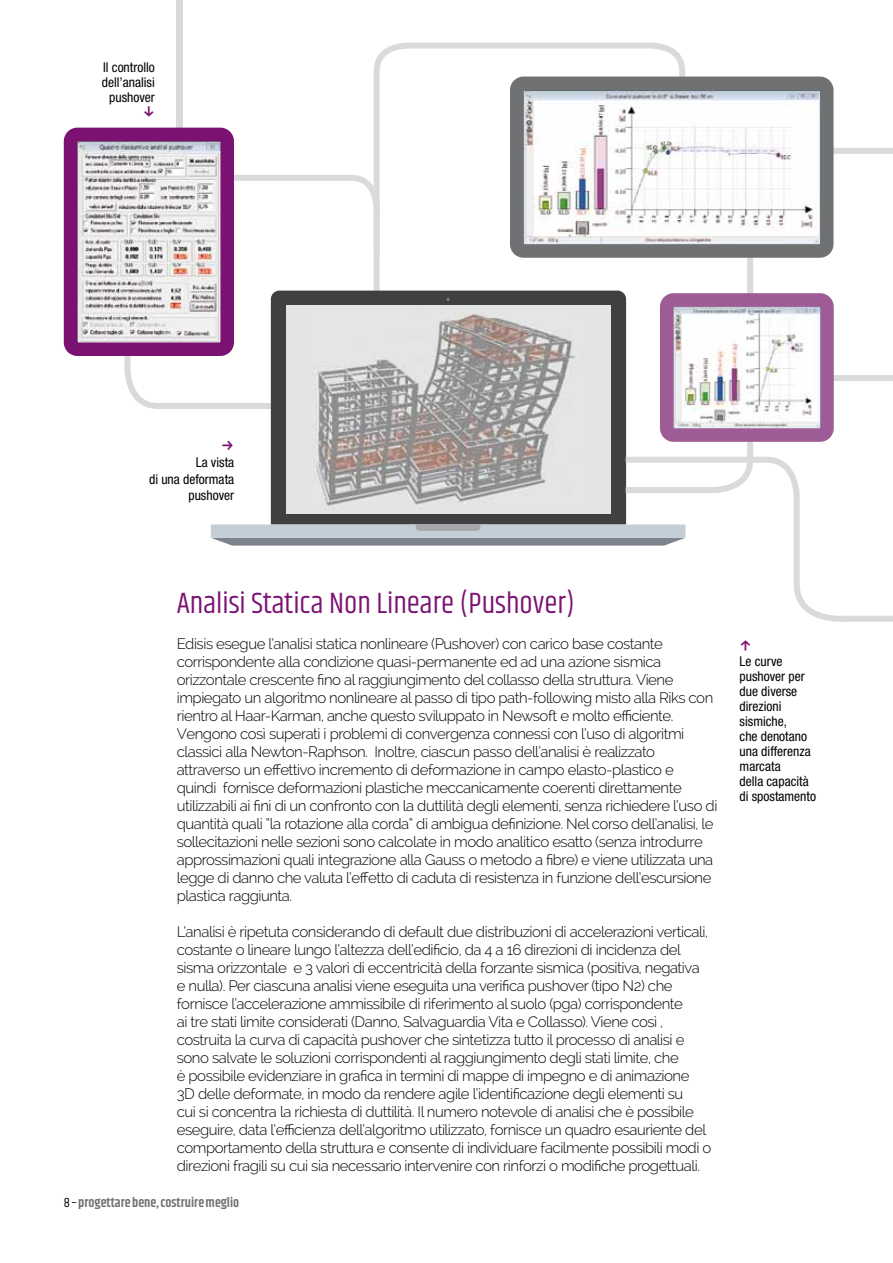
<style>
.page{position:relative;width:893px;height:1263px;background:#fff}
.page>*{position:absolute;margin:0;border:0;box-sizing:border-box;transform-origin:0 0}
.t1{font:30px "Khand";color:#7b1272}
.t2{font:16.5px "FF Dingbests";color:#7b1272}
.t3{font:300 15px/18px "Raleway";letter-spacing:-.03em;color:#000}
.t4{font:condensed 13.5px/15px "Helvetica Neue";color:#000;text-align:right}
.t5{font:600 13.5px "Khand";color:#707172}
.s1{font-weight:400;color:#000}
</style>
<div class="page">
<svg style="left:124px;top:356px;width:46px;height:53px"></svg>
<svg style="left:170px;top:175px;width:210px;height:282px"></svg>
<div style="left:176px;top:0;width:6px;height:128px;background:#d9dadb"></div>
<img style="left:79px;top:143px;width:140px;height:198px">
<div style="left:64px;top:128px;width:170px;height:228px;border:14px solid #7b1272;border-radius:7px"></div>
<div style="left:271px;top:291px;width:355px;height:166px;background:#404043"></div>
<div style="left:287px;top:305px;width:324px;height:208px;background:#e4e4e4"></div>
<img style="left:314px;top:314px;width:261px;height:143px">
<svg style="left:626px;top:148px;width:267px;height:309px"></svg>
<img style="left:675px;top:308px;width:144px;height:119px">
<div style="left:660px;top:293px;width:174px;height:149px;border:14px solid #9d5c95;border-radius:7px"></div>
<svg style="left:374px;top:42px;width:311px;height:210px"></svg>
<img style="left:525px;top:92px;width:293px;height:151px">
<div style="left:510px;top:77px;width:323px;height:181px;border:14px solid #707172;border-radius:7px"></div>
<svg style="left:211px;top:457px;width:682px;height:165px"></svg>
<p class="t4" style="left:102px;top:59px;width:54px;text-align:center">Il controllo dell’analisi pushover</p>
<p class="t2" style="left:143px;top:102px;width:14px">g</p>
<p class="t2" style="left:221px;top:436px;width:15px">f</p>
<p class="t4" style="left:149px;top:454px;width:87px;line-height:16.5px">La vista<br>di una deformata pushover</p>
<h1 class="t1" style="left:177px;top:585px;width:399px">Analisi Statica Non Lineare (Pushover)</h1>
<p class="t3" style="left:177px;top:634px;width:542px">Edisis esegue l’analisi statica nonlineare (Pushover) con carico base costante corrispondente alla condizione quasi-permanente ed ad una azione sismica orizzontale crescente fino al raggiungimento del collasso della struttura. Viene impiegato un algoritmo nonlineare al passo di tipo path-following misto alla Riks con rientro al Haar-Karman, anche questo sviluppato in Newsoft e molto efficiente.<br>Vengono così superati i problemi di convergenza connessi con l’uso di algoritmi classici alla Newton-Raphson. Inoltre, ciascun passo dell’analisi è realizzato attraverso un effettivo incremento di deformazione in campo elasto-plastico e<br>quindi fornisce deformazioni plastiche meccanicamente coerenti direttamente utilizzabili ai fini di un confronto con la duttilità degli elementi, senza richiedere l’uso di quantità quali “la rotazione alla corda” di ambigua definizione. Nel corso dell’analisi, le sollecitazioni nelle sezioni sono calcolate in modo analitico esatto (senza introdurre approssimazioni quali integrazione alla Gauss o metodo a fibre) e viene utilizzata una legge di danno che valuta l’effetto di caduta di resistenza in funzione dell’escursione plastica raggiunta.</p>
<p class="t3" style="left:177px;top:922px;width:536px">L’analisi è ripetuta considerando di default due distribuzioni di accelerazioni verticali, costante o lineare lungo l’altezza dell’edificio, da 4 a 16 direzioni di incidenza del sisma orizzontale e 3 valori di eccentricità della forzante sismica (positiva, negativa e nulla). Per ciascuna analisi viene eseguita una verifica pushover (tipo N2) che fornisce l’accelerazione ammissibile di riferimento al suolo (pga) corrispondente<br>ai tre stati limite considerati (Danno, Salvaguardia Vita e Collasso). Viene così , costruita la curva di capacità pushover che sintetizza tutto il processo di analisi e sono salvate le soluzioni corrispondenti al raggiungimento degli stati limite, che<br>è possibile evidenziare in grafica in termini di mappe di impegno e di animazione 3D delle deformate, in modo da rendere agile l’identificazione degli elementi su<br>cui si concentra la richiesta di duttilità. Il numero notevole di analisi che è possibile eseguire, data l’efficienza dell’algoritmo utilizzato, fornisce un quadro esauriente del comportamento della struttura e consente di individuare facilmente possibili modi o direzioni fragili su cui sia necessario intervenire con rinforzi o modifiche progettuali.</p>
<p class="t5" style="left:64px;top:1193px;width:177px"><span class="s1">8–</span> progettare bene, costruire meglio</p>
<p class="t2" style="left:740px;top:637px;width:14px">i</p>
<p class="t4" style="left:740px;top:654px;width:78px;text-align:left">Le curve pushover per due diverse direzioni sismiche,<br>che denotano una differenza marcata<br>della capacità di spostamento</p>
</div>
